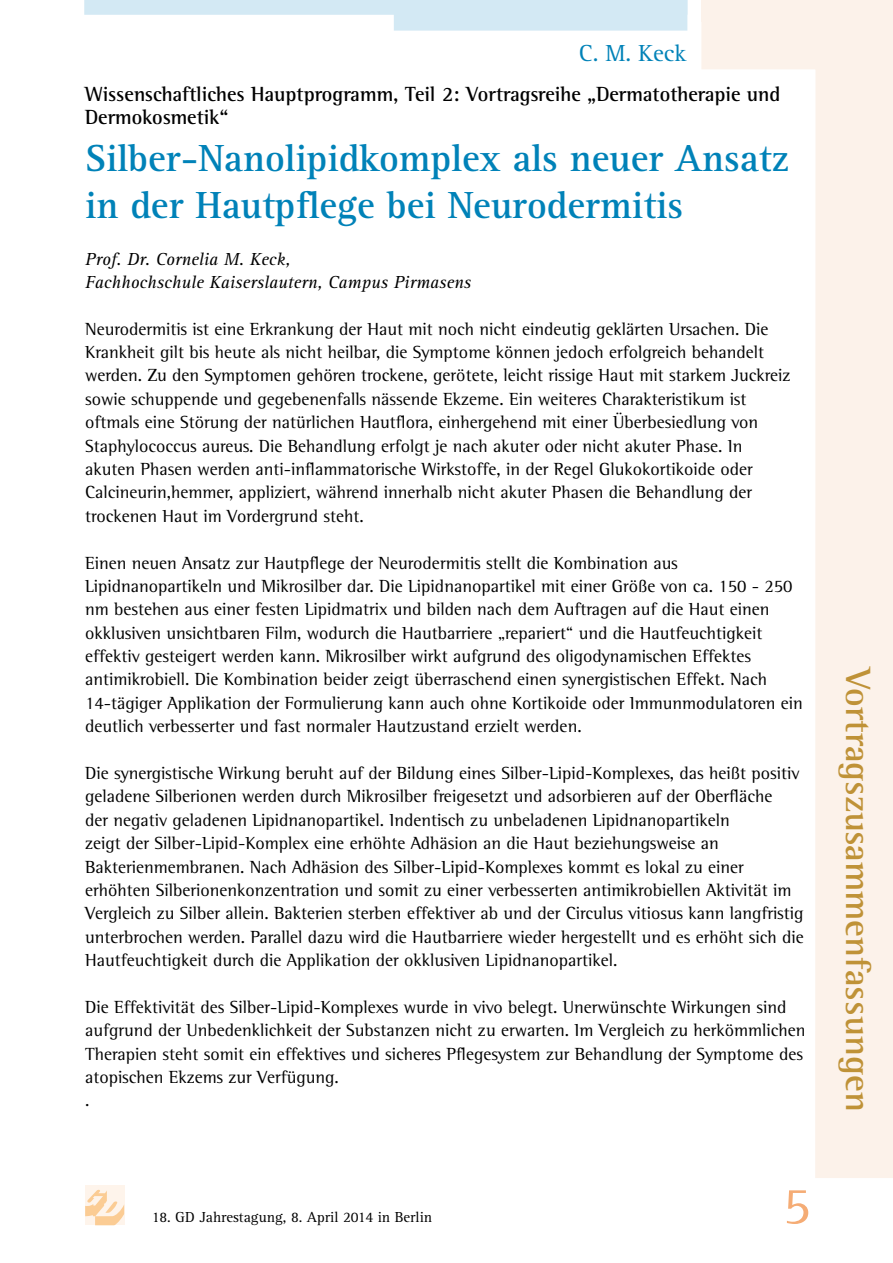
<style>
.page{position:relative;width:893px;height:1263px;background:#fff}
.page>*{position:absolute;margin:0;border:0;box-sizing:border-box;transform-origin:0 0}
.t1{font:54px "Agfa Rotis Serif";color:#f5ac75}
.t2{font:700 39px/46.8px "Agfa Rotis Serif";color:#0082b8}
.t3{font:700 36px "Agfa Rotis Semi Serif";color:#bf9237}
.t4{font:24px "Agfa Rotis Serif";color:#0082b8}
.t5{font:700 21px/23.4px "Agfa Rotis Semi Serif";color:#000}
.t6{font:18px/23.4px "Agfa Rotis Semi Serif";color:#000}
.t7{font:italic 18px/23.4px "Agfa Rotis Serif";color:#000}
.t8{font:15px "Agfa Rotis Serif";color:#000}
</style>
<div class="page">
<svg style="left:701px;top:21px;width:192px;height:1157px"></svg>
<div style="left:85px;top:1186px;width:39px;height:39px;background:#fef4eb"></div>
<svg style="left:85px;top:1189px;width:39px;height:36px"></svg>
<svg style="left:84px;top:0;width:603px;height:31px"></svg>
<div style="left:701px;top:0;width:192px;height:21px;background:#fcf2ea"></div>
<h3 class="t4" style="left:579px;top:39px;width:109px">C. M. Keck</h3>
<p class="t5" style="left:85px;top:82px;width:697px">Wissenschaftliches Hauptprogramm, Teil 2: Vortragsreihe „Dermatotherapie und<br>Dermokosmetik“</p>
<h2 class="t2" style="left:85px;top:135px;width:705px">Silber-Nanolipidkomplex als neuer Ansatz in der Hautpflege bei Neurodermitis</h2>
<p class="t7" style="left:85px;top:247px;width:387px">Prof. Dr. Cornelia M. Keck,<br>Fachhochschule Kaiserslautern, Campus Pirmasens</p>
<p class="t6" style="left:85px;top:317px;width:707px">Neurodermitis ist eine Erkrankung der Haut mit noch nicht eindeutig geklärten Ursachen. Die Krankheit gilt bis heute als nicht heilbar, die Symptome können jedoch erfolgreich behandelt werden. Zu den Symptomen gehören trockene, gerötete, leicht rissige Haut mit starkem Juckreiz sowie schuppende und gegebenenfalls nässende Ekzeme. Ein weiteres Charakteristikum ist oftmals eine Störung der natürlichen Hautflora, einhergehend mit einer Überbesiedlung von Staphylococcus aureus. Die Behandlung erfolgt je nach akuter oder nicht akuter Phase. In akuten Phasen werden anti-inflammatorische Wirkstoffe, in der Regel Glukokortikoide oder Calcineurin,hemmer, appliziert, während innerhalb nicht akuter Phasen die Behandlung der trockenen Haut im Vordergrund steht.</p>
<p class="t6" style="left:85px;top:551px;width:719px">Einen neuen Ansatz zur Hautpflege der Neurodermitis stellt die Kombination aus Lipidnanopartikeln und Mikrosilber dar. Die Lipidnanopartikel mit einer Größe von ca. 150 - 250 nm bestehen aus einer festen Lipidmatrix und bilden nach dem Auftragen auf die Haut einen okklusiven unsichtbaren Film, wodurch die Hautbarriere „repariert“ und die Hautfeuchtigkeit effektiv gesteigert werden kann. Mikrosilber wirkt aufgrund des oligodynamischen Effektes antimikrobiell. Die Kombination beider zeigt überraschend einen synergistischen Effekt. Nach 14-tägiger Applikation der Formulierung kann auch ohne Kortikoide oder Immunmodulatoren ein deutlich verbesserter und fast normaler Hautzustand erzielt werden.</p>
<p class="t6" style="left:85px;top:761px;width:720px">Die synergistische Wirkung beruht auf der Bildung eines Silber-Lipid-Komplexes, das heißt positiv geladene Silberionen werden durch Mikrosilber freigesetzt und adsorbieren auf der Oberfläche<br>der negativ geladenen Lipidnanopartikel. Indentisch zu unbeladenen Lipidnanopartikeln<br>zeigt der Silber-Lipid-Komplex eine erhöhte Adhäsion an die Haut beziehungsweise an Bakterienmembranen. Nach Adhäsion des Silber-Lipid-Komplexes kommt es lokal zu einer erhöhten Silberionenkonzentration und somit zu einer verbesserten antimikrobiellen Aktivität im Vergleich zu Silber allein. Bakterien sterben effektiver ab und der Circulus vitiosus kann langfristig unterbrochen werden. Parallel dazu wird die Hautbarriere wieder hergestellt und es erhöht sich die Hautfeuchtigkeit durch die Applikation der okklusiven Lipidnanopartikel.</p>
<p class="t6" style="left:85px;top:995px;width:722px">Die Effektivität des Silber-Lipid-Komplexes wurde in vivo belegt. Unerwünschte Wirkungen sind aufgrund der Unbedenklichkeit der Substanzen nicht zu erwarten. Im Vergleich zu herkömmlichen Therapien steht somit ein effektives und sicheres Pflegesystem zur Behandlung der Symptome des atopischen Ekzems zur Verfügung.<br>.</p>
<h3 class="t3" style="left:880px;top:668px;width:445px;rotate:90deg">Vortragszusammenfassungen</h3>
<p class="t8" style="left:152px;top:1208px;width:282px">18. GD Jahrestagung, 8. April 2014 in Berlin</p>
<h1 class="t1" style="left:783px;top:1175px;width:30px">5</h1>
</div>
